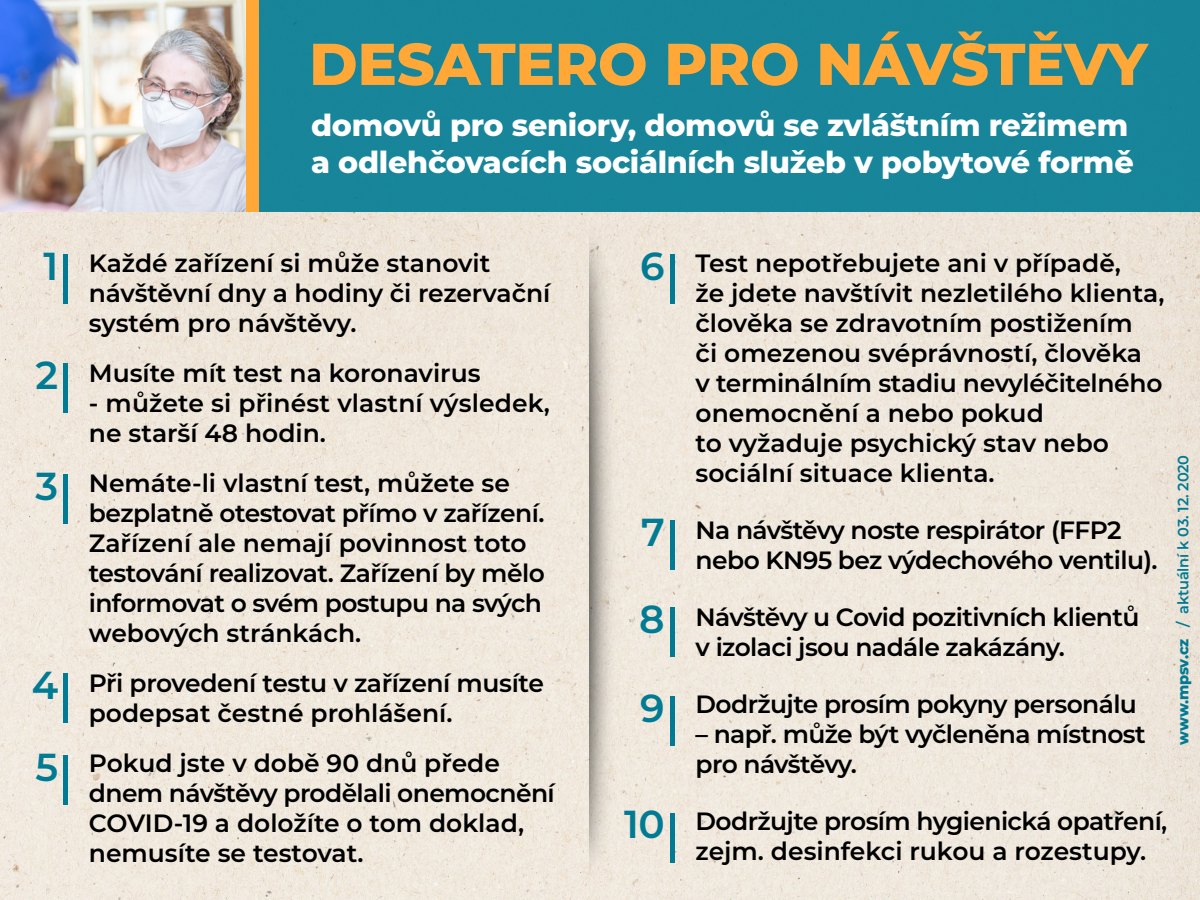
<style>
.page{position:relative;width:1200px;height:900px;background:#fff}
.page>*{position:absolute;margin:0;border:0;box-sizing:border-box;transform-origin:0 0}
.t1{font:800 58.8px "Montserrat";letter-spacing:-.005em;color:#ffa838}
.t2{font:600 39px/81.8px "Montserrat";color:#007b93}
.t3{font:800 30.2px/36.2px "Montserrat";letter-spacing:-.01em;color:#fff}
.t4{font:600 25px/30px "Montserrat";letter-spacing:-.015em;color:#000}
.t5{font:600 25px/30px "Montserrat";letter-spacing:.005em;color:#000}
.t6{font:600 15px "Montserrat";letter-spacing:-.01em;color:#007b93}
.s1{font-weight:800}
</style>
<div class="page">
<img style="left:0;top:212px;width:1200px;height:688px">
<img style="left:590px;top:229px;width:33px;height:659px">
<div style="left:259px;top:0;width:941px;height:212px;background:#188599"></div>
<div style="left:246px;top:0;width:13px;height:212px;background:#ffa838"></div>
<hr style="left:64px;top:254px;width:4px;height:50px;background:#007b93">
<hr style="left:670px;top:254px;width:4px;height:50px;background:#007b93">
<hr style="left:670px;top:520px;width:4px;height:50px;background:#007b93">
<hr style="left:670px;top:607px;width:4px;height:50px;background:#007b93">
<hr style="left:670px;top:696px;width:4px;height:50px;background:#007b93">
<hr style="left:670px;top:813px;width:4px;height:50px;background:#007b93">
<hr style="left:64px;top:363px;width:4px;height:50px;background:#007b93">
<hr style="left:64px;top:474px;width:4px;height:50px;background:#007b93">
<hr style="left:64px;top:673px;width:4px;height:50px;background:#007b93">
<hr style="left:64px;top:755px;width:4px;height:50px;background:#007b93">
<img style="left:0;top:0;width:246px;height:212px">
<h1 class="t1" style="left:309px;top:32px;width:840px">DESATERO PRO NÁVŠTĚVY</h1>
<p class="t3" style="left:311px;top:108px;width:824px">domovů pro seniory, domovů se zvláštním režimem a odlehčovacích sociálních služeb v pobytové formě</p>
<p class="t4" style="left:89px;top:249px;width:463px">Každé zařízení si může stanovit návštěvní dny a hodiny či rezervační systém pro návštěvy.</p>
<p class="t4" style="left:89px;top:359px;width:393px">Musíte mít test na koronavirus</p>
<p class="t5" style="left:89px;top:389px;width:463px">- můžete si přinést vlastní výsledek, ne starší 48 hodin.</p>
<p class="t4" style="left:89px;top:469px;width:458px">Nemáte-li vlastní test, můžete se bezplatně otestovat přímo v zařízení.<br>Zařízení ale nemají povinnost toto testování realizovat. Zařízení by mělo informovat o svém postupu na svých webových stránkách.</p>
<p class="t4" style="left:89px;top:669px;width:457px">Při provedení testu v zařízení musíte podepsat čestné prohlášení.</p>
<p class="t4" style="left:89px;top:749px;width:467px">Pokud jste v době 90 dnů přede dnem návštěvy prodělali onemocnění<br>COVID-19 a doložíte o tom doklad, nemusíte se testovat.</p>
<h2 class="t2" style="left:43px;top:227px;width:16px">1</h2>
<h2 class="t2" style="left:640px;top:227px;width:26px">6</h2>
<h2 class="t2" style="left:36px;top:336px;width:24px">2</h2>
<h2 class="t2" style="left:36px;top:446px;width:24px">3</h2>
<h2 class="t2" style="left:641px;top:492px;width:25px">7</h2>
<h2 class="t2" style="left:639px;top:580px;width:27px">8</h2>
<h2 class="t2" style="left:32px;top:646px;width:28px">4<br>5</h2>
<h2 class="t2" style="left:640px;top:668px;width:26px">9</h2>
<h2 class="t2" style="left:624px;top:785px;width:42px">10</h2>
<p class="t4" style="left:696px;top:249px;width:470px">Test nepotřebujete ani v případě,<br>že jdete navštívit nezletilého klienta, člověka se zdravotním postižením<br>či omezenou svéprávností, člověka<br>v terminálním stadiu nevyléčitelného onemocnění a nebo pokud<br>to vyžaduje psychický stav nebo sociální situace klienta.</p>
<p class="t4" style="left:696px;top:516px;width:464px">Na návštěvy noste respirátor (FFP2 nebo KN95 bez výdechového ventilu).</p>
<p class="t4" style="left:696px;top:603px;width:445px">Návštěvy u Covid pozitivních klientů v izolaci jsou nadále zakázány.</p>
<p class="t4" style="left:696px;top:690px;width:443px">Dodržujte prosím pokyny personálu</p>
<p class="t4" style="left:696px;top:720px;width:452px">– např. může být vyčleněna místnost pro návštěvy.</p>
<p class="t4" style="left:696px;top:807px;width:473px">Dodržujte prosím hygienická opatření, zejm. desinfekci rukou a rozestupy.</p>
<p class="t6" style="left:1176px;top:745px;width:291px;rotate:-90deg"><span class="s1">www.mpsv.cz</span> / aktuální k 03. 12. 2020</p>
</div>
